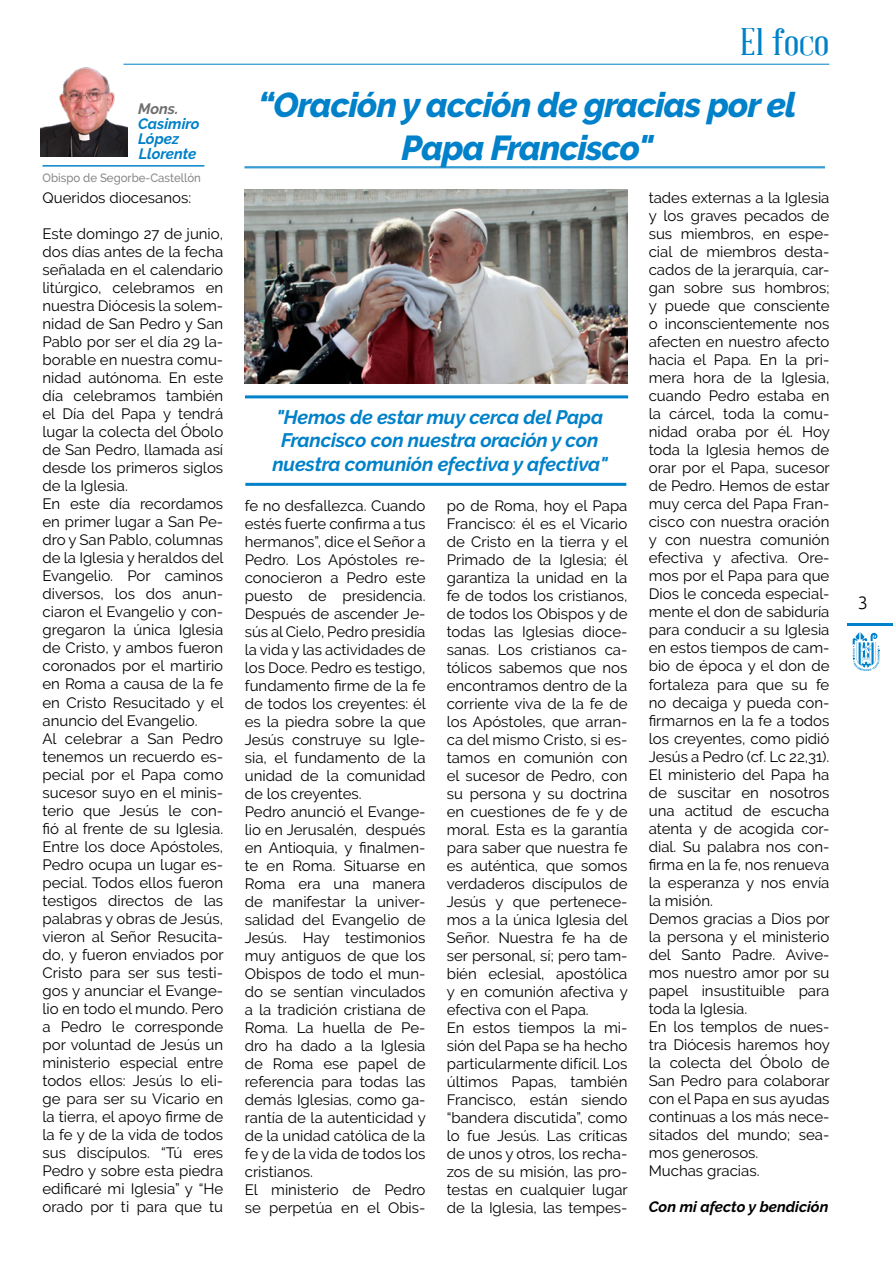
<style>
.page{position:relative;width:893px;height:1263px;background:#fff}
.page>*{position:absolute;margin:0;border:0;box-sizing:border-box;transform-origin:0 0}
.t1{font:37.5px "Abraham Lincoln";color:#0081c9;scale:1.2 1}
.t2{font:italic 800 34.5px/43.2px "Raleway";letter-spacing:-.025em;color:#0081c9;text-align:center}
.t3{font:italic 700 19.5px/23.4px "Raleway";letter-spacing:-.01em;color:#0081c9;text-align:center}
.t4{font:300 18px "Ubuntu";color:#000}
.t5{font:15px/18px "Raleway";color:#000}
.t6{font:italic 700 15px/15px "Raleway";color:#0081c9}
.t7{font:italic 700 15px "Raleway";color:#000}
.t8{font:italic 700 15px "Raleway";color:#706f6f}
.t9{font:500 12px "Raleway";color:#878787;scale:.95 1}
</style>
<div class="page">
<hr style="left:847px;top:624px;width:46px;height:2px;background:#0081c9">
<svg style="left:853px;top:632px;width:26px;height:39px"></svg>
<hr style="left:123px;top:64px;width:706px;height:1px;background:#0081c9">
<hr style="left:43px;top:165px;width:161px;height:2px;background:#0081c9">
<img style="left:40px;top:63px;width:88px;height:94px">
<hr style="left:244px;top:168px;width:581px;height:1px;background:#0081c9">
<hr style="left:244px;top:167px;width:581px;height:1px;background:#0081c9">
<hr style="left:245px;top:395px;width:383px;height:3px;background:#0081c9">
<hr style="left:245px;top:483px;width:381px;height:3px;background:#0081c9">
<img style="left:244px;top:189px;width:383px;height:195px">
<p class="t8" style="left:138px;top:100px;width:42px">Mons.</p>
<p class="t6" style="left:138px;top:116px;width:63px">Casimiro<br>López<br>Llorente</p>
<p class="t9" style="left:43px;top:171px;width:168px">Obispo de Segorbe-Castellón</p>
<p class="t5" style="left:43px;top:189px;width:150px">Queridos diocesanos:</p>
<p class="t5" style="left:43px;top:225px;width:183px">Este domingo 27 de junio, dos días antes de la fecha señalada en el calendario litúrgico, celebramos en nuestra Diócesis la solem&shy;nidad de San Pedro y San<br>Pablo por ser el día 29 la&shy;borable en nuestra comu&shy;nidad autónoma. En este día celebramos también el Día del Papa y tendrá lugar la colecta del Óbolo de San Pedro, llamada así desde los primeros siglos de la Iglesia.<br>En este día recordamos en primer lugar a San Pe&shy;dro y San Pablo, columnas de la Iglesia y heraldos del<br>Evangelio. Por caminos diversos, los dos anun&shy;ciaron el Evangelio y con&shy;gregaron la única Iglesia de Cristo, y ambos fueron coronados por el martirio en Roma a causa de la fe en Cristo Resucitado y el anuncio del Evangelio.<br>Al celebrar a San Pedro tenemos un recuerdo es&shy;pecial por el Papa como sucesor suyo en el minis&shy;terio que Jesús le con&shy;fió al frente de su Iglesia.<br>Entre los doce Apóstoles,<br>Pedro ocupa un lugar es&shy;pecial. Todos ellos fueron testigos directos de las palabras y obras de Jesús, vieron al Señor Resucita&shy;do, y fueron enviados por<br>Cristo para ser sus testi&shy;gos y anunciar el Evange&shy;lio en todo el mundo. Pero a Pedro le corresponde por voluntad de Jesús un ministerio especial entre todos ellos: Jesús lo eli&shy;ge para ser su Vicario en la tierra, el apoyo firme de la fe y de la vida de todos sus discípulos. “Tú eres<br>Pedro y sobre esta piedra edificaré mi Iglesia” y “He orado por ti para que tu</p>
<h1 class="t1" style="left:740px;top:22px;width:75px">El foco</h1>
<h2 class="t2" style="left:258px;top:83px;width:540px">“Oración y acción de gracias por el<br>Papa Francisco"</h2>
<h3 class="t3" style="left:272px;top:405px;width:337px">"Hemos de estar muy cerca del Papa<br>Francisco con nuestra oración y con nuestra comunión efectiva y afectiva"</h3>
<p class="t5" style="left:245px;top:496px;width:183px">fe no desfallezca. Cuando estés fuerte confirma a tus hermanos”, dice el Señor a<br>Pedro. Los Apóstoles re&shy;conocieron a Pedro este puesto de presidencia.<br>Después de ascender Je&shy;sús al Cielo, Pedro presidía la vida y las actividades de los Doce. Pedro es testigo, fundamento firme de la fe de todos los creyentes: él es la piedra sobre la que<br>Jesús construye su Igle&shy;sia, el fundamento de la unidad de la comunidad de los creyentes.<br>Pedro anunció el Evange&shy;lio en Jerusalén, después en Antioquia, y finalmen&shy;te en Roma. Situarse en<br>Roma era una manera de manifestar la univer&shy;salidad del Evangelio de<br>Jesús. Hay testimonios muy antiguos de que los<br>Obispos de todo el mun&shy;do se sentían vinculados a la tradición cristiana de<br>Roma. La huella de Pe&shy;dro ha dado a la Iglesia de Roma ese papel de referencia para todas las demás Iglesias, como ga&shy;rantía de la autenticidad y de la unidad católica de la fe y de la vida de todos los cristianos.<br>El ministerio de Pedro se perpetúa en el Obis-</p>
<p class="t5" style="left:447px;top:496px;width:183px">po de Roma, hoy el Papa<br>Francisco: él es el Vicario de Cristo en la tierra y el<br>Primado de la Iglesia; él garantiza la unidad en la fe de todos los cristianos, de todos los Obispos y de todas las Iglesias dioce&shy;sanas. Los cristianos ca&shy;tólicos sabemos que nos encontramos dentro de la corriente viva de la fe de los Apóstoles, que arran&shy;ca del mismo Cristo, si es&shy;tamos en comunión con el sucesor de Pedro, con su persona y su doctrina en cuestiones de fe y de moral. Esta es la garantía para saber que nuestra fe es auténtica, que somos verdaderos discípulos de<br>Jesús y que pertenece&shy;mos a la única Iglesia del<br>Señor. Nuestra fe ha de ser personal, sí; pero tam&shy;bién eclesial, apostólica y en comunión afectiva y efectiva con el Papa.<br>En estos tiempos la mi&shy;sión del Papa se ha hecho particularmente difícil. Los últimos Papas, también<br>Francisco, están siendo “bandera discutida”, como lo fue Jesús. Las críticas de unos y otros, los recha&shy;zos de su misión, las pro&shy;testas en cualquier lugar de la Iglesia, las tempes-</p>
<p class="t5" style="left:649px;top:189px;width:183px">tades externas a la Iglesia y los graves pecados de sus miembros, en espe&shy;cial de miembros desta&shy;cados de la jerarquía, car&shy;gan sobre sus hombros; y puede que consciente o inconscientemente nos afecten en nuestro afecto hacia el Papa. En la pri&shy;mera hora de la Iglesia, cuando Pedro estaba en la cárcel, toda la comu&shy;nidad oraba por él. Hoy toda la Iglesia hemos de orar por el Papa, sucesor de Pedro. Hemos de estar muy cerca del Papa Fran&shy;cisco con nuestra oración y con nuestra comunión efectiva y afectiva. Ore&shy;mos por el Papa para que<br>Dios le conceda especial&shy;mente el don de sabiduría para conducir a su Iglesia en estos tiempos de cam&shy;bio de época y el don de fortaleza para que su fe no decaiga y pueda con&shy;firmarnos en la fe a todos los creyentes, como pidió<br>Jesús a Pedro (cf. Lc 22,31).<br>El ministerio del Papa ha de suscitar en nosotros una actitud de escucha atenta y de acogida cor&shy;dial. Su palabra nos con&shy;firma en la fe, nos renueva la esperanza y nos envía la misión.<br>Demos gracias a Dios por la persona y el ministerio del Santo Padre. Avive&shy;mos nuestro amor por su papel insustituible para toda la Iglesia.<br>En los templos de nues&shy;tra Diócesis haremos hoy la colecta del Óbolo de<br>San Pedro para colaborar con el Papa en sus ayudas continuas a los más nece&shy;sitados del mundo; sea&shy;mos generosos.<br>Muchas gracias.</p>
<p class="t7" style="left:649px;top:1197px;width:181px">Con mi afecto y bendición</p>
<p class="t4" style="left:858px;top:591px;width:12px">3</p>
</div>
